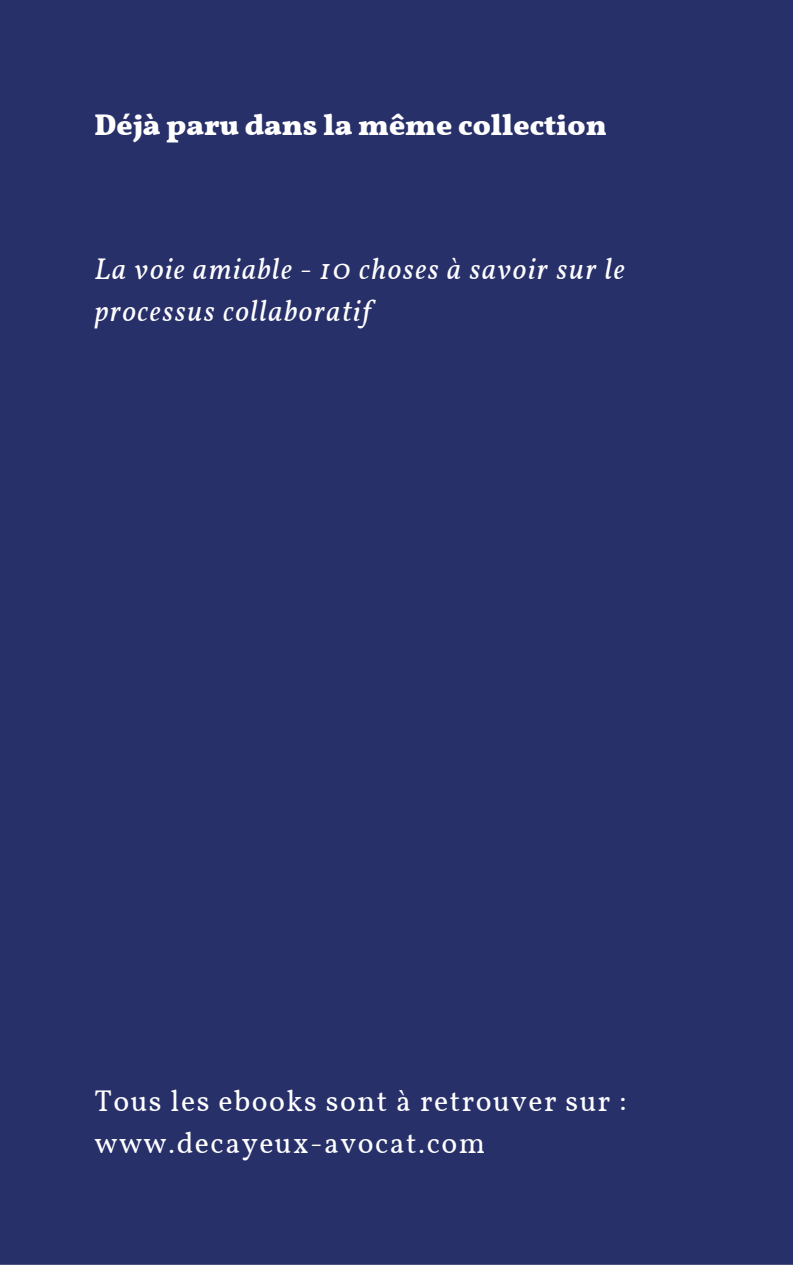
<style>
.page{position:relative;width:793px;height:1266px;background:#fff}
.page>*{position:absolute;margin:0;border:0;box-sizing:border-box;transform-origin:0 0}
.t1{font:italic 29.85px/41.6px "Vollkorn";letter-spacing:.05em;color:#fff}
.t2{font:29.85px/41.6px "Vollkorn";letter-spacing:.05em;color:#fff}
.t3{font:700 29.85px "Vollkorn";color:#fff}
</style>
<div class="page">
<div style="left:0;top:0;width:793px;height:1264px;background:#28306a"></div>
<p class="t3" style="left:94px;top:106px;width:514px">Déjà paru dans la même collection</p>
<p class="t1" style="left:94px;top:247px;width:532px">La voie amiable - 10 choses à savoir sur le processus collaboratif</p>
<p class="t2" style="left:94px;top:1079px;width:533px">Tous les ebooks sont à retrouver sur : www.decayeux-avocat.com</p>
</div>
